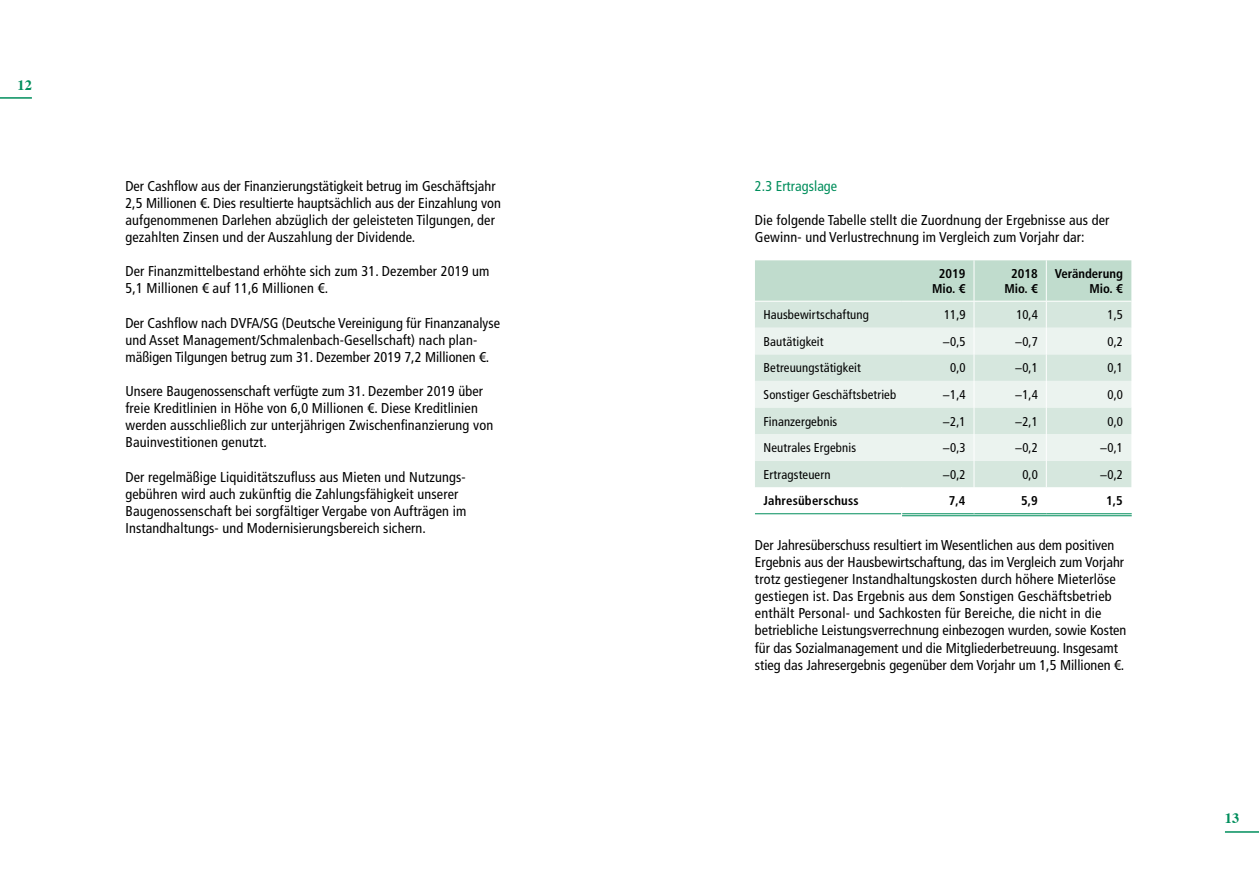
<style>
.page{position:relative;width:1259px;height:893px;background:#fff}
.page>*{position:absolute;margin:0;border:0;box-sizing:border-box;transform-origin:0 0}
.Copy{font:condensed 14.25px/17.1px "Frutiger LT Std";letter-spacing:.01em;color:#000}
.Copy-2{font:condensed 14.25px "Frutiger LT Std";letter-spacing:.005em;color:#008e5c}
.t1{font:700 14.25px "Times";color:#008e5c}
.Tabellentext_links{font:condensed 12.75px "Frutiger LT Std";letter-spacing:.01em;color:#000}
.Tabellentext_rechts{font:condensed 12.75px "Frutiger LT Std";color:#000}
.Tabellentext_rechts-2{font:700 condensed 12.75px/14.2px "Frutiger LT Std";color:#000;text-align:center}
.Tabellentext_links-2{font:700 condensed 12.75px "Frutiger LT Std";letter-spacing:.015em;color:#000}
</style>
<div class="page">
<svg style="left:755px;top:260px;width:377px;height:257px;background:#ddebe4"></svg>
<hr style="left:902px;top:515px;width:229px;height:1px;background:#008e5c">
<hr style="left:0;top:97px;width:32px;height:2px;background:#008e5c">
<hr style="left:1225px;top:831px;width:34px;height:2px;background:#008e5c">
<p class="t1" style="left:18px;top:71px;width:16px">12</p>
<p class="Copy" style="left:125px;top:177px;width:377px">Der Cashflow aus der Finanzierungstätigkeit betrug im Geschäftsjahr 2,5 Millionen €. Dies resultierte hauptsächlich aus der Einzahlung von aufgenommenen Darlehen abzüglich der geleisteten Tilgungen, der gezahlten Zinsen und der Auszahlung der Dividende.</p>
<p class="Copy" style="left:125px;top:263px;width:365px">Der Finanzmittelbestand erhöhte sich zum 31. Dezember 2019 um<br>5,1 Millionen € auf 11,6 Millionen €.</p>
<p class="Copy" style="left:125px;top:314px;width:376px">Der Cashflow nach DVFA/SG (Deutsche Vereinigung für Finanzanalyse und Asset Management/Schmalenbach-Gesellschaft) nach plan&shy;mäßigen Tilgungen betrug zum 31. Dezember 2019 7,2 Millionen €.</p>
<p class="Copy" style="left:125px;top:383px;width:369px">Unsere Baugenossenschaft verfügte zum 31. Dezember 2019 über freie Kreditlinien in Höhe von 6,0 Millionen €. Diese Kreditlinien werden ausschließlich zur unterjährigen Zwischenfinanzierung von Bauinvestitionen genutzt.</p>
<p class="Copy" style="left:125px;top:468px;width:342px">Der regelmäßige Liquiditätszufluss aus Mieten und Nutzungs&shy;gebühren wird auch zukünftig die Zahlungsfähigkeit unserer Baugenossenschaft bei sorgfältiger Vergabe von Aufträgen im Instandhaltungs- und Modernisierungsbereich sichern.</p>
<p class="Copy-2" style="left:755px;top:178px;width:84px">2.3 Ertragslage</p>
<p class="Copy" style="left:755px;top:212px;width:356px">Die folgende Tabelle stellt die Zuordnung der Ergebnisse aus der<br>Gewinn- und Verlustrechnung im Vergleich zum Vorjahr dar:</p>
<p class="Tabellentext_rechts-2" style="left:932px;top:267px;width:35px">2019<br>Mio. €</p>
<p class="Tabellentext_rechts-2" style="left:1004px;top:267px;width:35px">2018<br>Mio. €</p>
<p class="Tabellentext_rechts-2" style="left:1054px;top:267px;width:70px;text-align:right">Veränderung<br>Mio. €</p>
<p class="Tabellentext_links" style="left:763px;top:307px;width:107px">Hausbewirtschaftung</p>
<p class="Tabellentext_rechts" style="left:944px;top:307px;width:23px">11,9</p>
<p class="Tabellentext_rechts" style="left:1016px;top:307px;width:23px">10,4</p>
<p class="Tabellentext_rechts" style="left:1107px;top:307px;width:17px">1,5</p>
<p class="Tabellentext_links" style="left:763px;top:334px;width:62px">Bautätigkeit</p>
<p class="Tabellentext_rechts" style="left:942px;top:334px;width:24px">−0,5</p>
<p class="Tabellentext_rechts" style="left:1015px;top:334px;width:24px">−0,7</p>
<p class="Tabellentext_rechts" style="left:1107px;top:334px;width:17px">0,2</p>
<p class="Tabellentext_links" style="left:763px;top:361px;width:99px">Betreuungstätigkeit</p>
<p class="Tabellentext_rechts" style="left:950px;top:361px;width:17px">0,0</p>
<p class="Tabellentext_rechts" style="left:1015px;top:361px;width:24px">−0,1</p>
<p class="Tabellentext_rechts" style="left:1107px;top:361px;width:17px">0,1</p>
<p class="Tabellentext_links" style="left:763px;top:387px;width:134px">Sonstiger Geschäftsbetrieb</p>
<p class="Tabellentext_rechts" style="left:942px;top:387px;width:24px">−1,4</p>
<p class="Tabellentext_rechts" style="left:1015px;top:387px;width:24px">−1,4</p>
<p class="Tabellentext_rechts" style="left:1107px;top:387px;width:17px">0,0</p>
<p class="Tabellentext_links" style="left:763px;top:414px;width:75px">Finanzergebnis</p>
<p class="Tabellentext_rechts" style="left:942px;top:414px;width:24px">−2,1</p>
<p class="Tabellentext_rechts" style="left:1015px;top:414px;width:24px">−2,1</p>
<p class="Tabellentext_rechts" style="left:1107px;top:414px;width:17px">0,0</p>
<p class="Tabellentext_links" style="left:763px;top:440px;width:94px">Neutrales Ergebnis</p>
<p class="Tabellentext_rechts" style="left:942px;top:440px;width:24px">−0,3</p>
<p class="Tabellentext_rechts" style="left:1015px;top:440px;width:24px">−0,2</p>
<p class="Tabellentext_rechts" style="left:1100px;top:440px;width:24px">−0,1</p>
<p class="Tabellentext_links" style="left:763px;top:467px;width:69px">Ertragsteuern</p>
<p class="Tabellentext_rechts" style="left:942px;top:467px;width:24px">−0,2</p>
<p class="Tabellentext_rechts" style="left:1022px;top:467px;width:17px">0,0</p>
<p class="Tabellentext_rechts" style="left:1100px;top:467px;width:24px">−0,2</p>
<p class="Tabellentext_links-2" style="left:763px;top:493px;width:97px">Jahresüberschuss</p>
<p class="Tabellentext_rechts-2" style="left:949px;top:494px;width:18px">7,4</p>
<p class="Tabellentext_rechts-2" style="left:1021px;top:494px;width:18px">5,9</p>
<p class="Tabellentext_rechts-2" style="left:1106px;top:494px;width:18px">1,5</p>
<p class="Copy" style="left:755px;top:537px;width:373px">Der Jahresüberschuss resultiert im Wesentlichen aus dem positiven Ergebnis aus der Hausbewirtschaftung, das im Vergleich zum Vorjahr trotz gestiegener Instandhaltungskosten durch höhere Mieterlöse gestiegen ist. Das Ergebnis aus dem Sonstigen Geschäftsbetrieb enthält Personal- und Sachkosten für Bereiche, die nicht in die betriebliche Leistungsverrechnung einbezogen wurden, sowie Kosten für das Sozialmanagement und die Mitgliederbetreuung. Insgesamt stieg das Jahresergebnis gegenüber dem Vorjahr um 1,5 Millionen €.</p>
<p class="t1" style="left:1225px;top:804px;width:16px">13</p>
</div>
